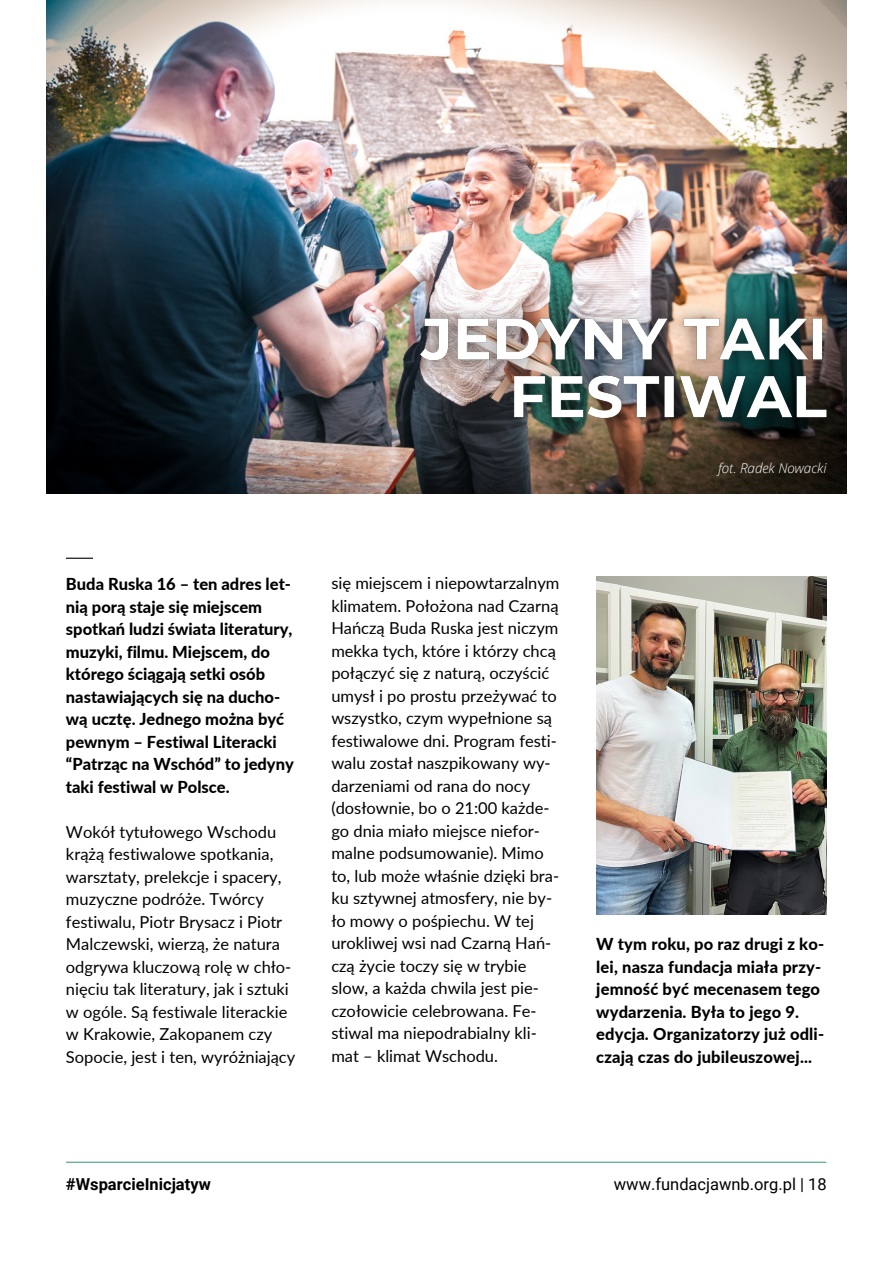
<style>
.page{position:relative;width:893px;height:1264px;background:#fff}
.page>*{position:absolute;margin:0;border:0;box-sizing:border-box;transform-origin:0 0}
.t1{font:16.5px/22.5px "Lato";color:#000}
.t2{font:800 16.5px/22.5px "Lato";color:#000}
.t3{font:16.5px "Roboto";color:#000}
.t4{font:700 16.5px "Roboto";color:#000}
.t5{font:italic 300 13.5px "Open Sans";color:#fff}
</style>
<div class="page">
<img style="left:47px;top:0;width:799px;height:493px">
<hr style="left:66px;top:1161px;width:760px;height:1px;background:#4ba083">
<hr style="left:66px;top:557px;width:27px;height:2px;background:#000">
<img style="left:596px;top:576px;width:230px;height:338px">
<img style="left:394px;top:295px;width:453px;height:151px">
<p class="t5" style="left:718px;top:458px;width:110px">fot. Radek Nowacki</p>
<p class="t2" style="left:66px;top:572px;width:229px">Buda Ruska 16 – ten adres let&shy;nią porą staje się miejscem spotkań ludzi świata literatury, muzyki, filmu. Miejscem, do którego ściągają setki osób nastawiających się na ducho&shy;wą ucztę. Jednego można być pewnym – Festiwal Literacki “Patrząc na Wschód” to jedyny taki festiwal w Polsce.</p>
<p class="t1" style="left:66px;top:820px;width:231px">Wokół tytułowego Wschodu krążą festiwalowe spotkania, warsztaty, prelekcje i spacery, muzyczne podróże. Twórcy festiwalu, Piotr Brysacz i Piotr<br>Malczewski, wierzą, że natura odgrywa kluczową rolę w chło&shy;nięciu tak literatury, jak i sztuki w ogóle. Są festiwale literackie w Krakowie, Zakopanem czy<br>Sopocie, jest i ten, wyróżniający</p>
<p class="t1" style="left:331px;top:571px;width:229px">się miejscem i niepowtarzalnym klimatem. Położona nad Czarną<br>Hańczą Buda Ruska jest niczym mekka tych, które i którzy chcą połączyć się z naturą, oczyścić umysł i po prostu przeżywać to wszystko, czym wypełnione są festiwalowe dni. Program festi&shy;walu został naszpikowany wy&shy;darzeniami od rana do nocy (dosłownie, bo o 21:00 każde&shy;go dnia miało miejsce niefor&shy;malne podsumowanie). Mimo to, lub może właśnie dzięki bra&shy;ku sztywnej atmosfery, nie by&shy;ło mowy o pośpiechu. W tej urokliwej wsi nad Czarną Hań&shy;czą życie toczy się w trybie slow, a każda chwila jest pie&shy;czołowicie celebrowana. Fe&shy;stiwal ma niepodrabialny kli&shy;mat – klimat Wschodu.</p>
<p class="t2" style="left:596px;top:932px;width:229px">W tym roku, po raz drugi z ko&shy;lei, nasza fundacja miała przy&shy;jemność być mecenasem tego wydarzenia. Była to jego 9. edycja. Organizatorzy już odli&shy;czają czas do jubileuszowej...</p>
<p class="t4" style="left:66px;top:1175px;width:146px">#WsparcieInicjatyw</p>
<p class="t3" style="left:614px;top:1175px;width:214px">www.fundacjawnb.org.pl | 18</p>
</div>
